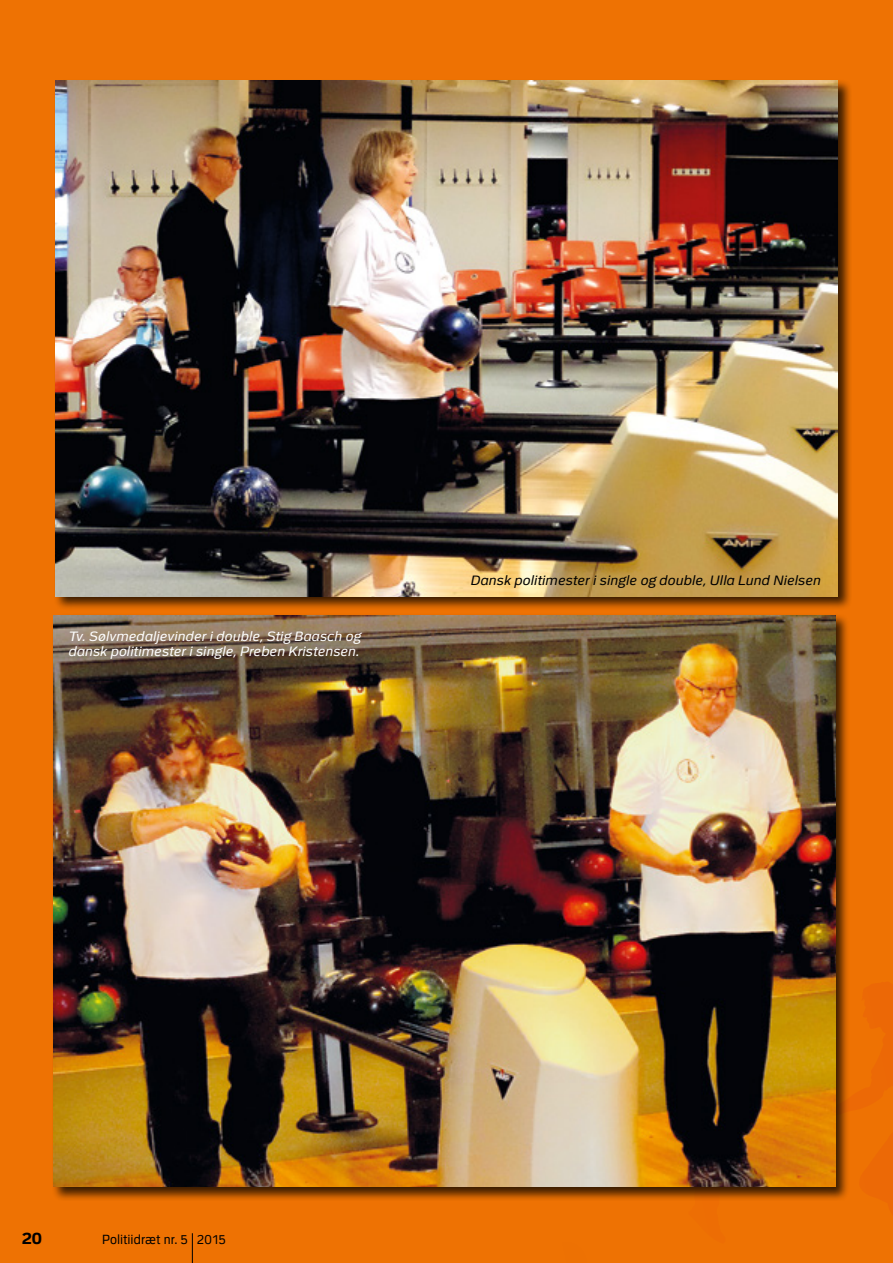
<style>
.page{position:relative;width:893px;height:1263px;background:#ee7203}
.page>*{position:absolute;margin:0;border:0;box-sizing:border-box;transform-origin:0 0}
.t1{font:700 16.5px "Politi";color:#000}
.t2{font:italic 13.5px/15px "Politi";letter-spacing:.01em;color:#fff}
.t3{font:italic 13.5px "Politi";letter-spacing:.01em;color:#000}
.t4{font:13.2px "Politi";letter-spacing:.005em;color:#000;scale:.91 1}
</style>
<div class="page">
<hr style="left:192px;top:1233px;width:1px;height:30px;background:#000">
<div style="left:51px;top:613px;width:799px;height:588px;background:#000;opacity:.75"></div>
<img style="left:53px;top:615px;width:783px;height:571px">
<div style="left:53px;top:79px;width:799px;height:531px;background:#000;opacity:.75"></div>
<img style="left:55px;top:81px;width:783px;height:515px">
<p class="t2" style="left:68px;top:629px;width:294px">Tv. Sølvmedaljevinder i double, Stig Baasch og dansk politimester i single, Preben Kristensen.</p>
<p class="t3" style="left:470px;top:573px;width:351px">Dansk politimester i single og double, Ulla Lund Nielsen</p>
<p class="t1" style="left:22px;top:1229px;width:22px">20</p>
<p class="t4" style="left:102px;top:1232px;width:138px">Politiidræt nr. 5 2015</p>
</div>
